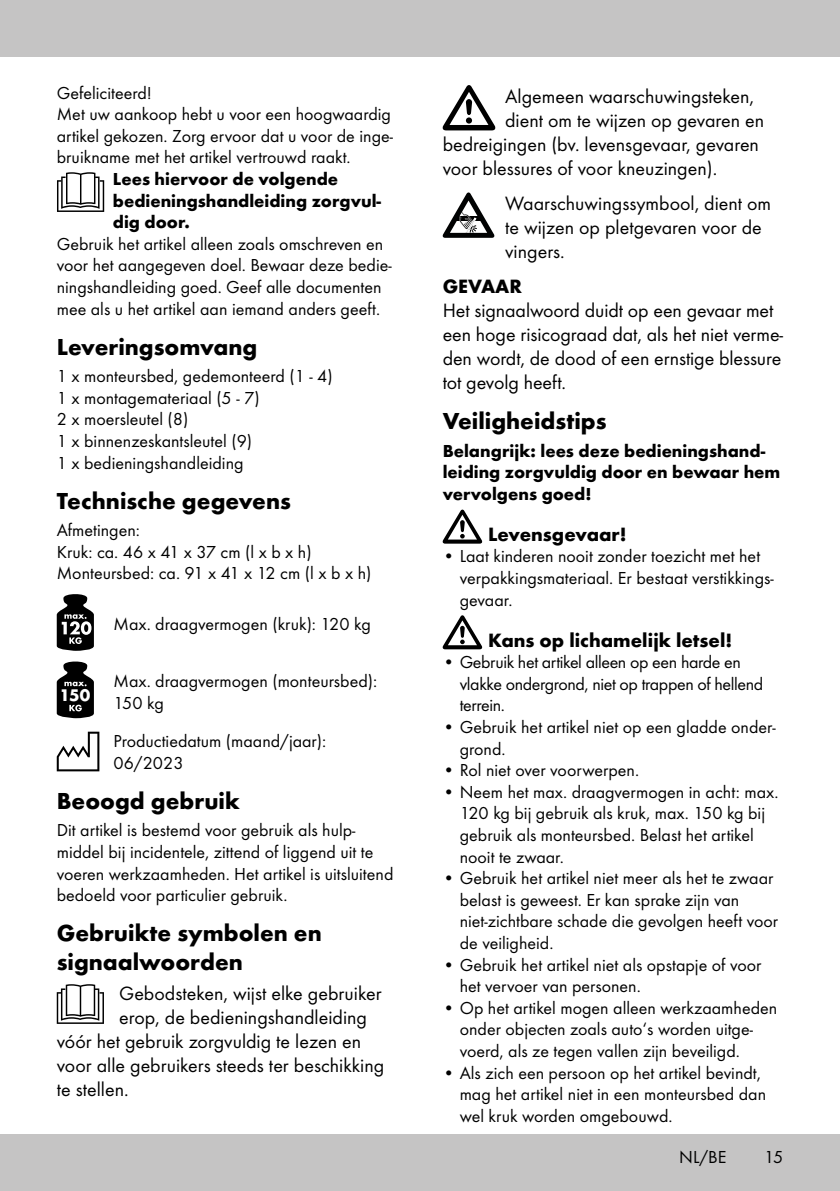
<style>
.page{position:relative;width:840px;height:1191px;background:#fff}
.page>*{position:absolute;margin:0;border:0;box-sizing:border-box;transform-origin:0 0}
.t1{font:700 24px/28.8px "Futura TOT";color:#000}
.t2{font:20px/24px "Futura TOT Boo";color:#000}
.t3{font:700 20px "Futura TOT";color:#000}
.t4{font:18px/21.6px "Futura TOT Boo";color:#000}
.t5{font:700 18px/21.6px "Futura TOT";color:#000}
.t6{font:18px/21.6px "Futura TOT Boo";letter-spacing:-.02em;color:#000}
.t7{font:700 17.4px "Futura TOT";color:#fff}
</style>
<div class="page">
<div style="left:0;top:1134px;width:839px;height:57px;background:#c5c4c4"></div>
<div style="left:0;top:0;width:839px;height:57px;background:#c5c4c4"></div>
<svg style="left:57px;top:172px;width:47px;height:40px"></svg>
<svg style="left:57px;top:594px;width:37px;height:57px"></svg>
<svg style="left:57px;top:661px;width:37px;height:57px"></svg>
<svg style="left:57px;top:731px;width:42px;height:40px"></svg>
<svg style="left:57px;top:984px;width:47px;height:40px"></svg>
<svg style="left:442px;top:85px;width:53px;height:45px"></svg>
<svg style="left:465px;top:117px;width:7px;height:7px"></svg>
<svg style="left:442px;top:192px;width:52px;height:46px"></svg>
<svg style="left:442px;top:509px;width:40px;height:34px"></svg>
<svg style="left:442px;top:615px;width:40px;height:34px"></svg>
<p class="t4" style="left:57px;top:82px;width:337px">Gefeliciteerd!<br>Met uw aankoop hebt u voor een hoogwaardig artikel gekozen. Zorg ervoor dat u voor de inge&shy;bruikname met het artikel vertrouwd raakt.</p>
<p class="t5" style="left:113px;top:168px;width:269px">Lees hiervoor de volgende bedieningshandleiding zorgvul&shy;dig door.</p>
<p class="t4" style="left:57px;top:233px;width:336px">Gebruik het artikel alleen zoals omschreven en voor het aangegeven doel. Bewaar deze bedie&shy;ningshandleiding goed. Geef alle documenten mee als u het artikel aan iemand anders geeft.</p>
<h1 class="t1" style="left:57px;top:332px;width:202px">Leveringsomvang</h1>
<p class="t4" style="left:57px;top:365px;width:277px">1 x monteursbed, gedemonteerd (1 - 4)<br>1 x montagemateriaal (5 - 7)<br>2 x moersleutel (8)<br>1 x binnenzeskantsleutel (9)<br>1 x bedieningshandleiding</p>
<h1 class="t1" style="left:57px;top:486px;width:235px">Technische gegevens</h1>
<p class="t4" style="left:57px;top:519px;width:316px">Afmetingen:<br>Kruk: ca. 46 x 41 x 37 cm (l x b x h)<br>Monteursbed: ca. 91 x 41 x 12 cm (l x b x h)</p>
<p class="t4" style="left:113px;top:612px;width:259px">Max. draagvermogen (kruk): 120 kg</p>
<p class="t4" style="left:113px;top:670px;width:265px">Max. draagvermogen (monteursbed):<br>150 kg</p>
<p class="t4" style="left:113px;top:730px;width:214px">Productiedatum (maand/jaar):<br>06/2023</p>
<h1 class="t1" style="left:57px;top:786px;width:184px">Beoogd gebruik</h1>
<p class="t4" style="left:57px;top:819px;width:338px">Dit artikel is bestemd voor gebruik als hulp&shy;middel bij incidentele, zittend of liggend uit te voeren werkzaamheden. Het artikel is uitsluitend bedoeld voor particulier gebruik.</p>
<h1 class="t1" style="left:57px;top:918px;width:266px">Gebruikte symbolen en signaalwoorden</h1>
<p class="t2" style="left:119px;top:981px;width:264px">Gebodsteken, wijst elke gebruiker</p>
<p class="t2" style="left:119px;top:1005px;width:249px">erop, de bedieningshandleiding</p>
<p class="t2" style="left:57px;top:1029px;width:306px">vóór het gebruik zorgvuldig te lezen en</p>
<p class="t2" style="left:57px;top:1053px;width:329px">voor alle gebruikers steeds ter beschikking</p>
<p class="t2" style="left:57px;top:1077px;width:73px">te stellen.</p>
<p class="t7" style="left:60px;top:684px;width:32px">150</p>
<p class="t2" style="left:505px;top:84px;width:250px">Algemeen waarschuwingsteken,</p>
<p class="t2" style="left:505px;top:108px;width:260px">dient om te wijzen op gevaren en</p>
<p class="t2" style="left:442px;top:132px;width:317px">bedreigingen (bv. levensgevaar, gevaren</p>
<p class="t2" style="left:442px;top:156px;width:276px">voor blessures of voor kneuzingen).</p>
<p class="t2" style="left:505px;top:191px;width:267px">Waarschuwingssymbool, dient om te wijzen op pletgevaren voor de vingers.</p>
<p class="t3" style="left:442px;top:274px;width:81px">GEVAAR</p>
<p class="t2" style="left:442px;top:298px;width:342px">Het signaalwoord duidt op een gevaar met een hoge risicograad dat, als het niet verme&shy;den wordt, de dood of een ernstige blessure tot gevolg heeft.</p>
<h1 class="t1" style="left:442px;top:406px;width:165px">Veiligheidstips</h1>
<p class="t5" style="left:442px;top:439px;width:339px">Belangrijk: lees deze bedieningshand&shy;leiding zorgvuldig door en bewaar hem vervolgens goed!</p>
<p class="t3" style="left:488px;top:522px;width:140px">Levensgevaar!</p>
<p class="t4" style="left:459px;top:545px;width:315px;text-indent:-17px">• Laat kinderen nooit zonder toezicht met het verpakkingsmateriaal. Er bestaat verstikkings&shy;gevaar.</p>
<p class="t3" style="left:488px;top:627px;width:245px">Kans op lichamelijk letsel!</p>
<p class="t6" style="left:459px;top:651px;width:305px;text-indent:-17px">• Gebruik het artikel alleen op een harde en vlakke ondergrond, niet op trappen of hellend terrein.</p>
<p class="t4" style="left:459px;top:716px;width:317px;text-indent:-17px">• Gebruik het artikel niet op een gladde onder&shy;grond.</p>
<p class="t4" style="left:442px;top:759px;width:198px">• Rol niet over voorwerpen.</p>
<p class="t4" style="left:459px;top:781px;width:320px;text-indent:-17px">• Neem het max. draagvermogen in acht: max.<br>120 kg bij gebruik als kruk, max. 150 kg bij gebruik als monteursbed. Belast het artikel nooit te zwaar.</p>
<p class="t4" style="left:459px;top:867px;width:320px;text-indent:-17px">• Gebruik het artikel niet meer als het te zwaar belast is geweest. Er kan sprake zijn van niet-zichtbare schade die gevolgen heeft voor de veiligheid.</p>
<p class="t4" style="left:459px;top:953px;width:303px;text-indent:-17px">• Gebruik het artikel niet als opstapje of voor het vervoer van personen.</p>
<p class="t4" style="left:459px;top:997px;width:319px;text-indent:-17px">• Op het artikel mogen alleen werkzaamheden onder objecten zoals auto‘s worden uitge&shy;voerd, als ze tegen vallen zijn beveiligd.</p>
<p class="t4" style="left:459px;top:1061px;width:308px;text-indent:-17px">• Als zich een persoon op het artikel bevindt, mag het artikel niet in een monteursbed dan wel kruk worden omgebouwd.</p>
<p class="t4" style="left:678px;top:1146px;width:49px">NL/BE</p>
<p class="t4" style="left:763px;top:1146px;width:20px">15</p>
</div>
